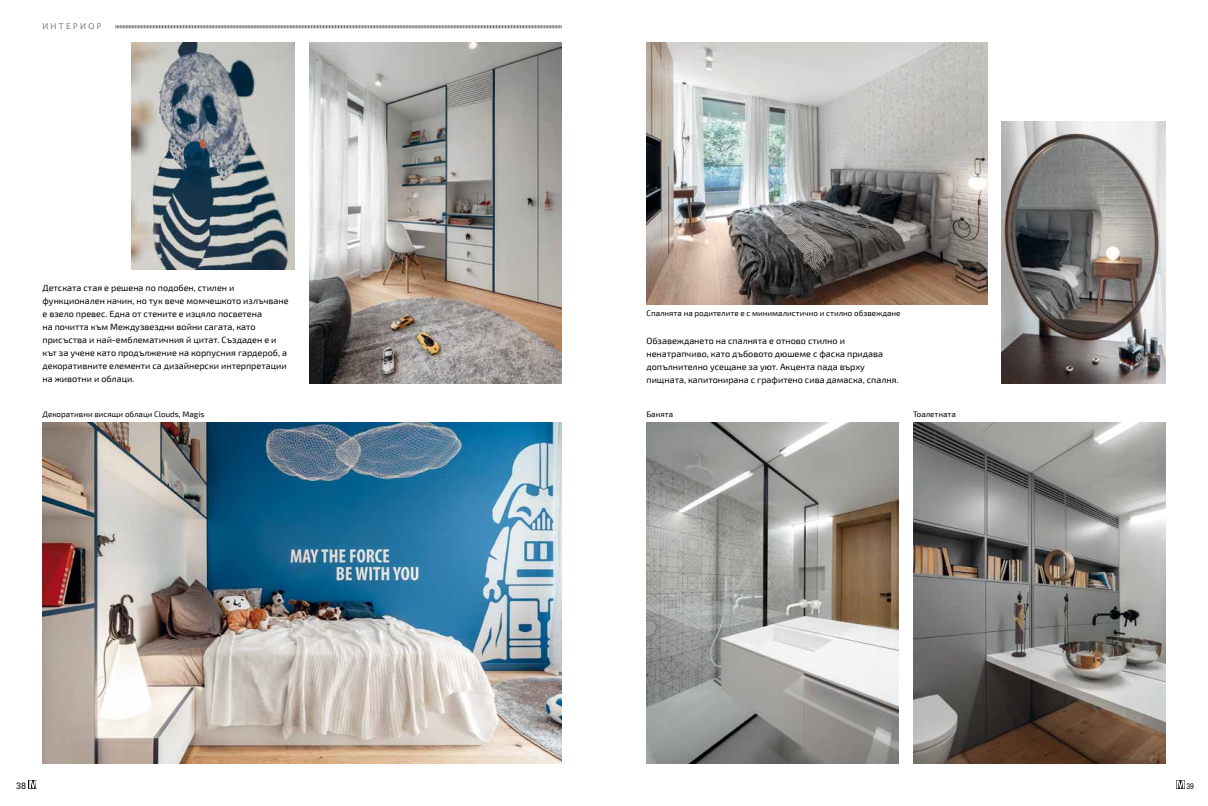
<style>
.page{position:relative;width:1208px;height:806px;background:#fff}
.page>*{position:absolute;margin:0;border:0;box-sizing:border-box;transform-origin:0 0}
.t1{font:9px/13px "Exo 2";color:#000}
.t2{font:9px "Roboto";color:#000}
.t3{font:condensed 9px "Helen Bg";color:#000}
.t4{font:8px "Exo 2";color:#000}
.t5{font:8px "ADYS";color:#707172}
</style>
<div class="page">
<svg style="left:1176px;top:780px;width:8px;height:7px"></svg>
<svg style="left:28px;top:780px;width:8px;height:8px"></svg>
<svg style="left:29px;top:780px;width:8px;height:7px"></svg>
<svg style="left:115px;top:25px;width:447px;height:4px"></svg>
<img style="left:646px;top:43px;width:341px;height:261px">
<img style="left:913px;top:422px;width:252px;height:341px">
<img style="left:646px;top:422px;width:253px;height:341px">
<img style="left:43px;top:422px;width:518px;height:341px">
<img style="left:309px;top:43px;width:252px;height:340px">
<img style="left:131px;top:43px;width:164px;height:226px">
<img style="left:1002px;top:121px;width:163px;height:262px">
<p class="t5" style="left:42px;top:20px;width:61px">И Н Т Е Р И О Р</p>
<p class="t1" style="left:43px;top:281px;width:248px">Детската стая е решена по подобен, стилен и функционален начин, но тук вече момчешкото излъчване е взело превес. Една от стените е изцяло посветена<br>на почитта към Междузвездни войни сагата, като присъства и най-емблематичния й цитат. Създаден е и кът за учене като продължение на корпусния гардероб, а декоративните елементи са дизайнерски интерпретации на животни и облаци.</p>
<p class="t4" style="left:43px;top:409px;width:163px">Декоративни висящи облаци Clouds, Magis</p>
<p class="t4" style="left:646px;top:409px;width:28px">Банята</p>
<p class="t4" style="left:913px;top:409px;width:44px">Тоалетната</p>
<p class="t4" style="left:646px;top:308px;width:255px">Спалнята на родителите е с минималистично и стилно обзвеждане</p>
<p class="t1" style="left:646px;top:335px;width:254px">Обзавеждането на спалнята е отново стилно и ненатрапчиво, като дъбовото дюшеме с фаска придава допълнително усещане за уют. Акцента пада върху пищната, капитонирана с графитено сива дамаска, спалня.</p>
<p class="t2" style="left:16px;top:779px;width:12px">38</p>
<p class="t3" style="left:1186px;top:781px;width:9px">39</p>
</div>
